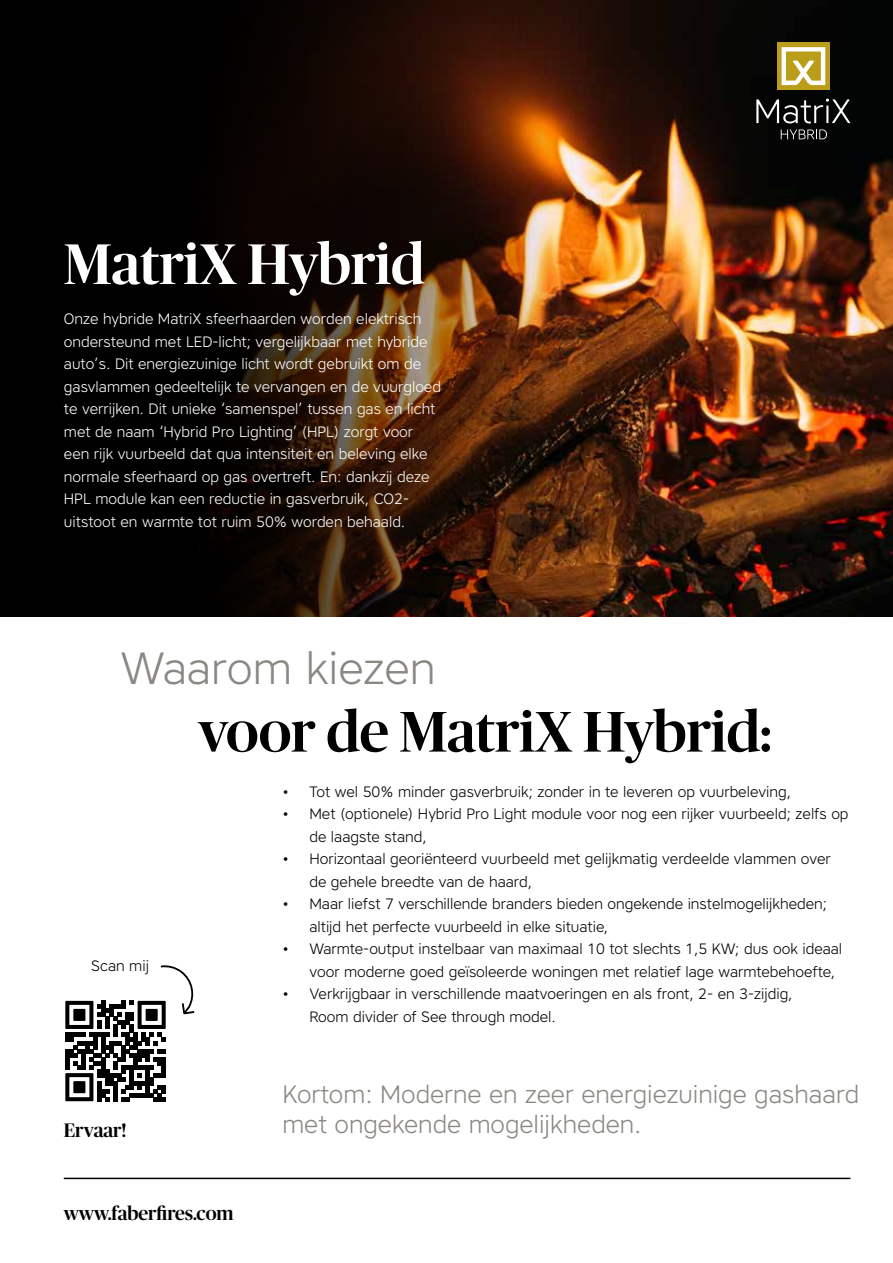
<style>
.page{position:relative;width:893px;height:1263px;background:#fff}
.page>*{position:absolute;margin:0;border:0;box-sizing:border-box;transform-origin:0 0}
.t1{font:500 57.15px "Publico Banner";color:#000}
.t2{font:500 57.15px "Publico Banner";color:#fff}
.t3{font:300 45px "Core Sans A35";color:#8b8883}
.t4{font:300 25.05px/30.2px "Core Sans A35";color:#8b8883}
.t5{font:500 19.5px "Publico Banner";color:#000}
.t6{font:500 19.35px "Publico Banner";color:#000}
.t7{font:300 15px/22.5px "Core Sans A35";color:#000}
.t8{font:300 15px/22.5px "Core Sans A35";color:#fff}
</style>
<div class="page">
<div style="left:0;top:0;width:893px;height:617px;background:#000"></div>
<img style="left:209px;top:0;width:684px;height:617px">
<hr style="left:64px;top:1178px;width:786px;height:1px;background:#000">
<svg style="left:756px;top:99px;width:94px;height:24px"></svg>
<svg style="left:777px;top:43px;width:53px;height:47px"></svg>
<svg style="left:782px;top:47px;width:43px;height:38px;background:#dacb85"></svg>
<svg style="left:781px;top:130px;width:46px;height:9px"></svg>
<svg style="left:65px;top:965px;width:130px;height:136px"></svg>
<h1 class="t2" style="left:64px;top:224px;width:362px">MatriX Hybrid</h1>
<p class="t8" style="left:64px;top:307px;width:379px">Onze hybride MatriX sfeerhaarden worden elektrisch ondersteund met LED-licht; vergelijkbaar met hybride auto’s. Dit energiezuinige licht wordt gebruikt om de gasvlammen gedeeltelijk te vervangen en de vuurgloed te verrijken. Dit unieke ‘samenspel’ tussen gas en licht met de naam ‘Hybrid Pro Lighting’ (HPL) zorgt voor een rijk vuurbeeld dat qua intensiteit en beleving elke normale sfeerhaard op gas overtreft. En: dankzij deze HPL module kan een reductie in gasverbruik, CO2- uitstoot en warmte tot ruim 50% worden behaald.</p>
<h2 class="t3" style="left:120px;top:639px;width:317px">Waarom kiezen</h2>
<p class="t7" style="left:91px;top:954px;width:59px">Scan mij</p>
<h3 class="t5" style="left:64px;top:1116px;width:64px">Ervaar!</h3>
<h1 class="t1" style="left:198px;top:692px;width:574px">voor de MatriX Hybrid:</h1>
<p class="t7" style="left:282px;top:780px;width:510px">• Tot wel 50% minder gasverbruik; zonder in te leveren op vuurbeleving,</p>
<p class="t7" style="left:309px;top:802px;width:541px;text-indent:-27px">• Met (optionele) Hybrid Pro Light module voor nog een rijker vuurbeeld; zelfs op de laagste stand,</p>
<p class="t7" style="left:309px;top:847px;width:523px;text-indent:-27px">• Horizontaal georiënteerd vuurbeeld met gelijkmatig verdeelde vlammen over de gehele breedte van de haard,</p>
<p class="t7" style="left:309px;top:892px;width:519px;text-indent:-27px">• Maar liefst 7 verschillende branders bieden ongekende instelmogelijkheden; altijd het perfecte vuurbeeld in elke situatie,</p>
<p class="t7" style="left:309px;top:937px;width:534px;text-indent:-27px">• Warmte-output instelbaar van maximaal 10 tot slechts 1,5 KW; dus ook ideaal voor moderne goed geïsoleerde woningen met relatief lage warmtebehoefte,</p>
<p class="t7" style="left:309px;top:982px;width:485px;text-indent:-27px">• Verkrijgbaar in verschillende maatvoeringen en als front, 2- en 3-zijdig,<br>Room divider of See through model.</p>
<h3 class="t4" style="left:282px;top:1079px;width:578px">Kortom: Moderne en zeer energiezuinige gashaard met ongekende mogelijkheden.</h3>
<p class="t6" style="left:64px;top:1200px;width:171px">www.faberfires.com</p>
</div>
